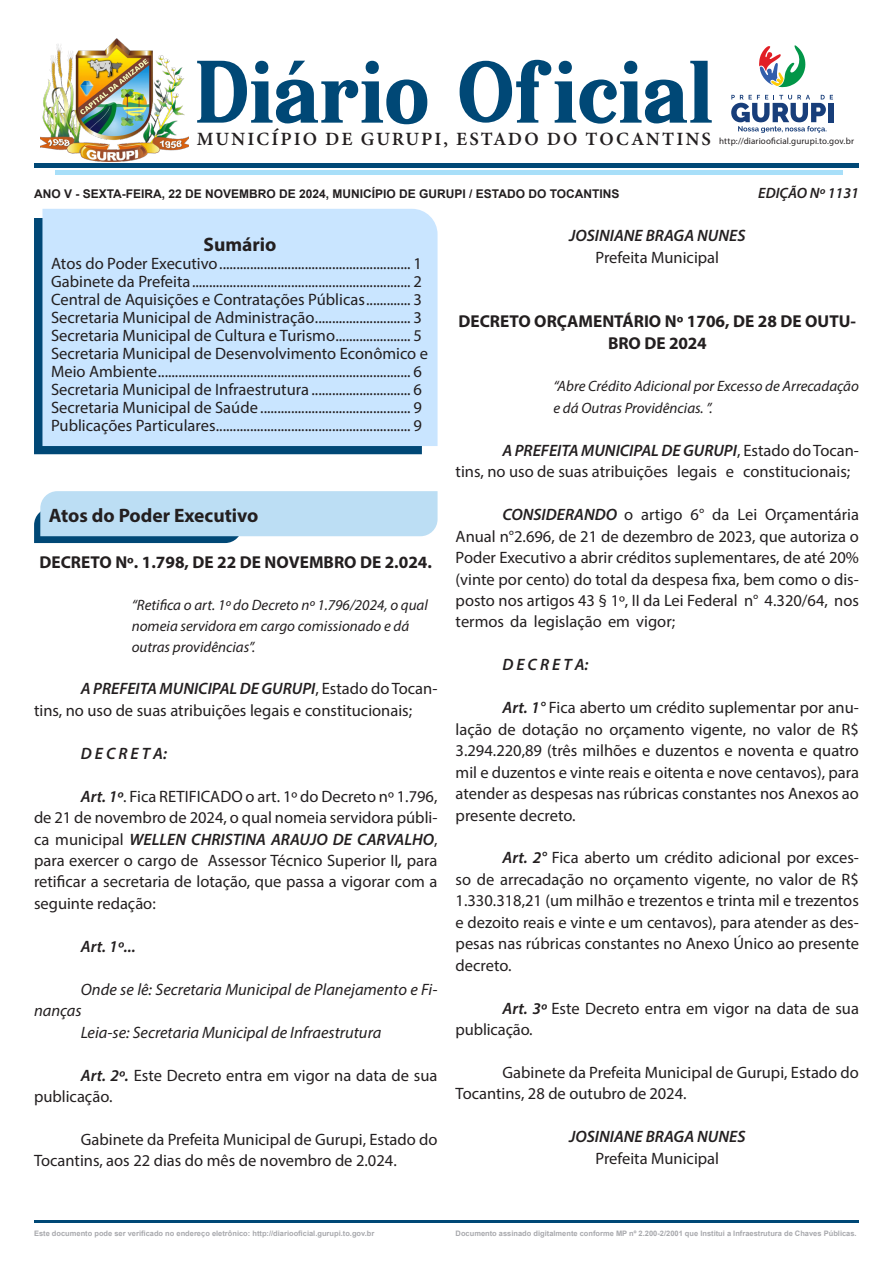
<style>
.page{position:relative;width:893px;height:1263px;background:#fff}
.page>*{position:absolute;margin:0;border:0;box-sizing:border-box;transform-origin:0 0}
.t1{font:700 82.5px "Serif Memorial";color:#004876}
.titul{font:700 19.5px "Myriad Pro";color:#231f20}
.titulo_suma{font:700 19.5px "Myriad Pro";color:#231f20}
.t2{font:18.75px "Minion Variable Concept";letter-spacing:.105em;color:#231f20}
.proto{font:700 17.25px/21.5px "Myriad Pro";color:#231f20;text-align:center}
.TEXTO{font:16.5px/21.5px "Myriad Pro";color:#231f20}
.TEXTO-2{font:italic 16.5px/21.5px "Myriad Pro";color:#231f20}
.TEXTO_CENTRO{font:italic 600 16.5px "Myriad Pro";color:#231f20}
.TEXTO_CENTRO-2{font:16.5px "Myriad Pro";color:#231f20}
.TEXTO-3{font:italic 600 16.5px "Myriad Pro";color:#231f20}
.EMENTA{font:italic 15px/21px "Myriad Pro";color:#231f20}
.t3{font:italic 600 15px "Myriad Pro";color:#231f20}
.t4{font:700 12px "Arial";color:#231f20}
.conteudosuma{font:9px "Myriad Pro";letter-spacing:.015em;color:#231f20}
.t5{font:700 7.5px "Arial";color:#a8a9ad}
.s1{font-weight:600;font-style:italic}
</style>
<div class="page">
<hr style="left:34px;top:1220px;width:825px;height:3px;background:#004876">
<img style="left:40px;top:38px;width:149px;height:124px">
<hr style="left:34px;top:164px;width:825px;height:4px;background:#004876">
<div style="left:55px;top:170px;width:787px;height:5px;background:#a8dff9"></div>
<div style="left:34px;top:218px;width:388px;height:236px;background:#004876"></div>
<div style="left:42px;top:209px;width:396px;height:237px;background:#c9e5ff"></div>
<svg style="left:759px;top:45px;width:46px;height:42px"></svg>
<svg style="left:731px;top:95px;width:102px;height:38px"></svg>
<div style="left:828px;top:103px;width:5px;height:19px;background:#183e7a"></div>
<svg style="left:34px;top:491px;width:404px;height:52px;background:#b4d6eb"></svg>
<p class="t1" style="left:195px;top:26px;width:520px">Diário Oficial</p>
<p class="t2" style="left:197px;top:126px;width:516px">MUNICÍPIO DE GURUPI, ESTADO DO TOCANTINS</p>
<p class="conteudosuma" style="left:719px;top:135px;width:136px">http://diariooficial.gurupi.to.gov.br</p>
<p class="t4" style="left:34px;top:185px;width:587px">ANO V - SEXTA-FEIRA, 22 DE NOVEMBRO DE 2024, MUNICÍPIO DE GURUPI / ESTADO DO TOCANTINS</p>
<p class="t3" style="left:758px;top:183px;width:102px">EDIÇÃO Nº 1131</p>
<p class="titulo_suma" style="left:204px;top:232px;width:74px">Sumário</p>
<p class="TEXTO" style="left:51px;top:252px;width:372px">Atos do Poder Executivo........................................................ 1</p>
<p class="TEXTO" style="left:51px;top:270px;width:372px">Gabinete da Prefeita................................................................ 2</p>
<p class="TEXTO" style="left:51px;top:288px;width:372px">Central de Aquisições e Contratações Públicas............. 3</p>
<p class="TEXTO" style="left:51px;top:306px;width:372px">Secretaria Municipal de Administração............................ 3</p>
<p class="TEXTO" style="left:51px;top:324px;width:372px">Secretaria Municipal de Cultura e Turismo...................... 5</p>
<p class="TEXTO" style="left:51px;top:344px;width:379px;line-height:18px">Secretaria Municipal de Desenvolvimento Econômico e<br>Meio Ambiente.......................................................................... 6</p>
<p class="TEXTO" style="left:51px;top:378px;width:372px">Secretaria Municipal de Infraestrutura ............................. 6</p>
<p class="TEXTO" style="left:51px;top:396px;width:372px">Secretaria Municipal de Saúde ............................................ 9</p>
<p class="TEXTO" style="left:51px;top:414px;width:372px">Publicações Particulares......................................................... 9</p>
<p class="titul" style="left:49px;top:503px;width:211px">Atos do Poder Executivo</p>
<p class="proto" style="left:40px;top:551px;width:394px">DECRETO Nº. 1.798, DE 22 DE NOVEMBRO DE 2.024.</p>
<p class="EMENTA" style="left:132px;top:594px;width:298px">“Retifica o art. 1º do Decreto nº 1.796/2024, o qual nomeia servidora em cargo comissionado e dá outras providências”.</p>
<p class="TEXTO" style="left:34px;top:678px;width:405px;text-indent:47px"><span class="s1">A PREFEITA MUNICIPAL DE GURUPI</span>, Estado do Tocan&shy;tins, no uso de suas atribuições legais e constitucionais;</p>
<p class="TEXTO-3" style="left:81px;top:743px;width:88px">D E C R E T A:</p>
<p class="TEXTO" style="left:34px;top:785px;width:405px;text-align:justify;text-indent:47px"><span class="s1">Art. 1º</span>. Fica RETIFICADO o art. 1º do Decreto nº 1.796, de 21 de novembro de 2024, o qual nomeia servidora públi&shy;ca municipal <span class="s1">WELLEN CHRISTINA ARAUJO DE CARVALHO</span>, para exercer o cargo de Assessor Técnico Superior II<span class="s1">,</span> para retificar a secretaria de lotação, que passa a vigorar com a seguinte redação:</p>
<p class="TEXTO-3" style="left:81px;top:936px;width:56px">Art. 1º...</p>
<p class="TEXTO-2" style="left:34px;top:978px;width:405px;text-indent:47px">Onde se lê: Secretaria Municipal de Planejamento e Fi&shy;nanças</p>
<p class="TEXTO-2" style="left:81px;top:1021px;width:302px">Leia-se: Secretaria Municipal de Infraestrutura</p>
<p class="TEXTO" style="left:34px;top:1064px;width:405px;text-indent:47px"><span class="s1">Art. 2º.</span> Este Decreto entra em vigor na data de sua publicação.</p>
<p class="TEXTO" style="left:34px;top:1128px;width:405px;text-indent:47px">Gabinete da Prefeita Municipal de Gurupi, Estado do<br>Tocantins, aos 22 dias do mês de novembro de 2.024.</p>
<p class="TEXTO_CENTRO" style="left:569px;top:225px;width:178px">JOSINIANE BRAGA NUNES</p>
<p class="TEXTO_CENTRO-2" style="left:595px;top:247px;width:125px">Prefeita Municipal</p>
<p class="proto" style="left:458px;top:310px;width:399px">DECRETO ORÇAMENTÁRIO Nº 1706, DE 28 DE OUTU-<br>BRO DE 2024</p>
<p class="EMENTA" style="left:553px;top:375px;width:307px;line-height:21.5px">“Abre Crédito Adicional por Excesso de Arrecadação e dá Outras Providências. ”.</p>
<p class="TEXTO" style="left:456px;top:439px;width:405px;text-indent:47px"><span class="s1">A PREFEITA MUNICIPAL DE GURUPI</span>, Estado do Tocan&shy;tins, no uso de suas atribuições legais e constitucionais;</p>
<p class="TEXTO" style="left:456px;top:504px;width:405px;text-align:justify;text-indent:47px"><span class="s1">CONSIDERANDO</span> o artigo 6° da Lei Orçamentária Anual n°2.696, de 21 de dezembro de 2023, que autoriza o Poder Executivo a abrir créditos suplementares, de até 20% (vinte por cento) do total da despesa fixa, bem como o dis&shy;posto nos artigos 43 § 1º, II da Lei Federal n° 4.320/64, nos termos da legislação em vigor;</p>
<p class="TEXTO-3" style="left:502px;top:654px;width:88px">D E C R E T A:</p>
<p class="TEXTO" style="left:456px;top:697px;width:405px;text-align:justify;text-indent:47px"><span class="s1">Art. 1°</span> Fica aberto um crédito suplementar por anu&shy;lação de dotação no orçamento vigente, no valor de R$ 3.294.220,89 (três milhões e duzentos e noventa e quatro mil e duzentos e vinte reais e oitenta e nove centavos), para atender as despesas nas rúbricas constantes nos Anexos ao presente decreto.</p>
<p class="TEXTO" style="left:456px;top:847px;width:405px;text-align:justify;text-indent:47px"><span class="s1">Art. 2°</span> Fica aberto um crédito adicional por exces&shy;so de arrecadação no orçamento vigente, no valor de R$ 1.330.318,21 (um milhão e trezentos e trinta mil e trezentos e dezoito reais e vinte e um centavos), para atender as des&shy;pesas nas rúbricas constantes no Anexo Único ao presente decreto.</p>
<p class="TEXTO" style="left:456px;top:997px;width:405px;text-indent:47px"><span class="s1">Art. 3º</span> Este Decreto entra em vigor na data de sua publicação.</p>
<p class="TEXTO" style="left:456px;top:1061px;width:405px;text-indent:47px">Gabinete da Prefeita Municipal de Gurupi, Estado do<br>Tocantins, 28 de outubro de 2024.</p>
<p class="TEXTO_CENTRO" style="left:569px;top:1126px;width:178px">JOSINIANE BRAGA NUNES</p>
<p class="TEXTO_CENTRO-2" style="left:595px;top:1148px;width:125px">Prefeita Municipal</p>
<p class="t5" style="left:34px;top:1228px;width:342px">Este documento pode ser verificado no endereço eletrônico: http://diariooficial.gurupi.to.gov.br</p>
<p class="t5" style="left:456px;top:1228px;width:403px">Documento assinado digitalmente conforme MP nº 2.200-2/2001 que Institui a Infraestrutura de Chaves Públicas.</p>
</div>
